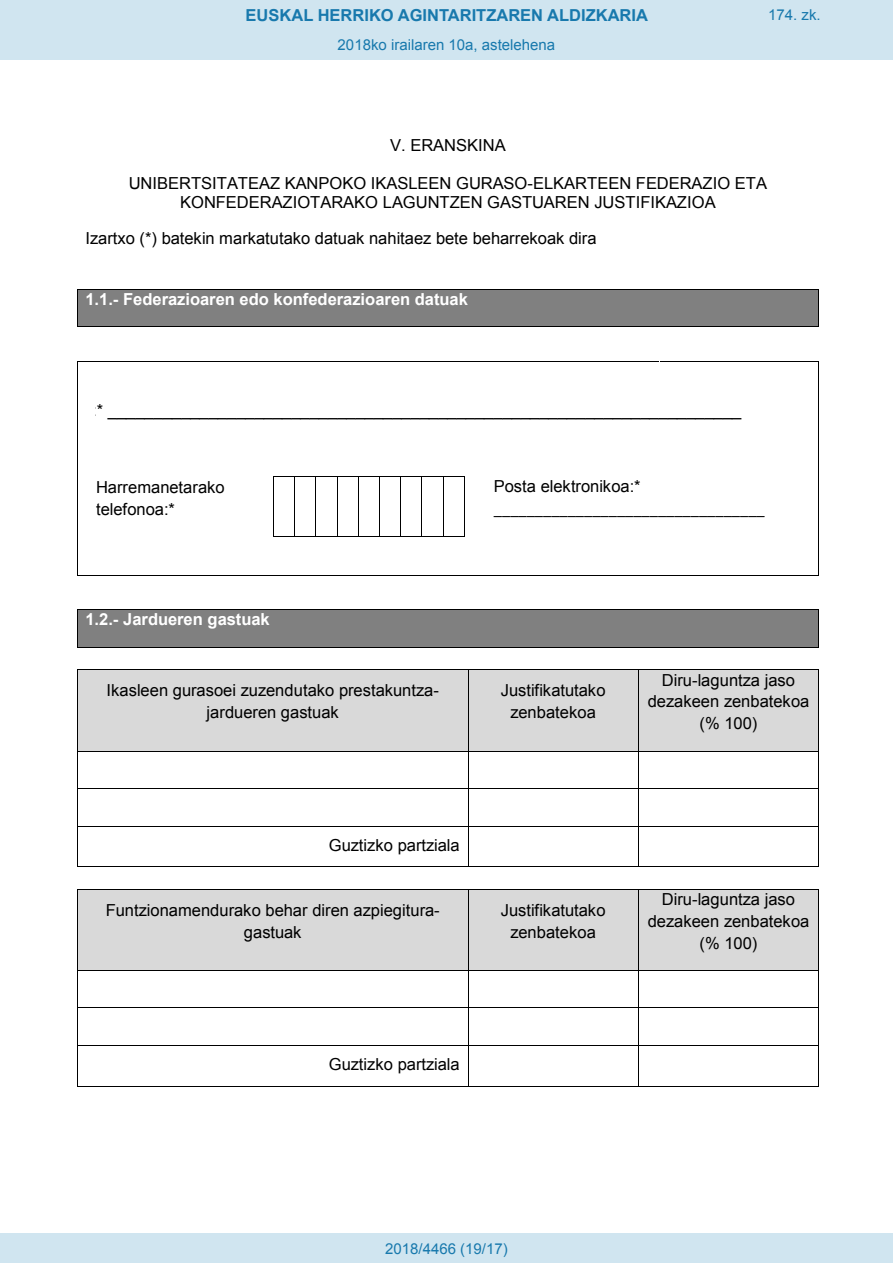
<style>
.page{position:relative;width:893px;height:1263px;background:#fff}
.page>*{position:absolute;margin:0;border:0;box-sizing:border-box;transform-origin:0 0}
.t1{font:16.5px/21.8px "Arial";color:#000;text-align:center}
.t2{font:700 16.5px "Arial";color:#fff}
.t3{font:16.5px/22.2px "Calibri";color:#000}
.t4{font:700 16.5px "Arial";color:#1879ad}
.Paginacion_Centro{font:15px "Arial";color:#1879ad}
.s1{font-family:"Arial"}
</style>
<div class="page">
<div style="left:85px;top:289px;width:725px;height:37px;background:#808080"></div>
<hr style="left:78px;top:289px;width:740px;height:1px;background:#000">
<hr style="left:77px;top:289px;width:1px;height:37px;background:#000">
<hr style="left:78px;top:326px;width:740px;height:1px;background:#000">
<hr style="left:818px;top:289px;width:1px;height:37px;background:#000">
<hr style="left:78px;top:361px;width:581px;height:1px;background:#000">
<hr style="left:660px;top:361px;width:158px;height:1px;background:#000">
<hr style="left:77px;top:361px;width:1px;height:39px;background:#000">
<hr style="left:818px;top:361px;width:1px;height:39px;background:#000">
<hr style="left:77px;top:400px;width:1px;height:38px;background:#000">
<hr style="left:818px;top:400px;width:1px;height:38px;background:#000">
<hr style="left:77px;top:438px;width:1px;height:39px;background:#000">
<hr style="left:818px;top:438px;width:1px;height:39px;background:#000">
<hr style="left:77px;top:477px;width:1px;height:59px;background:#000">
<hr style="left:273px;top:477px;width:1px;height:59px;background:#000">
<hr style="left:294px;top:477px;width:1px;height:59px;background:#000">
<hr style="left:315px;top:477px;width:1px;height:59px;background:#000">
<hr style="left:337px;top:477px;width:1px;height:59px;background:#000">
<hr style="left:358px;top:477px;width:1px;height:59px;background:#000">
<hr style="left:379px;top:477px;width:1px;height:59px;background:#000">
<hr style="left:400px;top:477px;width:1px;height:59px;background:#000">
<hr style="left:421px;top:477px;width:1px;height:59px;background:#000">
<hr style="left:443px;top:477px;width:1px;height:59px;background:#000">
<hr style="left:464px;top:477px;width:1px;height:59px;background:#000">
<hr style="left:818px;top:477px;width:1px;height:59px;background:#000">
<svg style="left:273px;top:536px;width:192px;height:1px"></svg>
<hr style="left:77px;top:537px;width:1px;height:38px;background:#000">
<svg style="left:77px;top:575px;width:18px;height:1px"></svg>
<hr style="left:95px;top:575px;width:391px;height:1px;background:#000">
<hr style="left:486px;top:575px;width:332px;height:1px;background:#000">
<hr style="left:818px;top:537px;width:1px;height:38px;background:#000">
<div style="left:78px;top:610px;width:740px;height:37px;background:#808080"></div>
<hr style="left:78px;top:609px;width:740px;height:1px;background:#000">
<hr style="left:77px;top:610px;width:1px;height:37px;background:#000">
<hr style="left:78px;top:647px;width:740px;height:1px;background:#000">
<hr style="left:818px;top:610px;width:1px;height:37px;background:#000">
<div style="left:78px;top:670px;width:390px;height:81px;background:#d9d9d9"></div>
<div style="left:468px;top:670px;width:170px;height:81px;background:#d9d9d9"></div>
<div style="left:638px;top:670px;width:180px;height:81px;background:#d9d9d9"></div>
<hr style="left:78px;top:670px;width:390px;height:1px;background:#000">
<hr style="left:468px;top:670px;width:170px;height:1px;background:#000">
<hr style="left:638px;top:670px;width:180px;height:1px;background:#000">
<hr style="left:77px;top:670px;width:1px;height:81px;background:#000">
<hr style="left:468px;top:670px;width:1px;height:81px;background:#000">
<hr style="left:638px;top:670px;width:1px;height:81px;background:#000">
<hr style="left:818px;top:670px;width:1px;height:81px;background:#000">
<hr style="left:78px;top:751px;width:390px;height:1px;background:#000">
<hr style="left:468px;top:751px;width:170px;height:1px;background:#000">
<hr style="left:638px;top:751px;width:180px;height:1px;background:#000">
<hr style="left:77px;top:751px;width:1px;height:37px;background:#000">
<hr style="left:468px;top:751px;width:1px;height:37px;background:#000">
<hr style="left:638px;top:751px;width:1px;height:37px;background:#000">
<hr style="left:818px;top:751px;width:1px;height:37px;background:#000">
<hr style="left:78px;top:788px;width:390px;height:1px;background:#000">
<hr style="left:468px;top:788px;width:170px;height:1px;background:#000">
<hr style="left:638px;top:788px;width:180px;height:1px;background:#000">
<hr style="left:77px;top:789px;width:1px;height:37px;background:#000">
<hr style="left:468px;top:789px;width:1px;height:37px;background:#000">
<hr style="left:638px;top:789px;width:1px;height:37px;background:#000">
<hr style="left:818px;top:789px;width:1px;height:37px;background:#000">
<hr style="left:78px;top:826px;width:390px;height:1px;background:#000">
<hr style="left:468px;top:826px;width:170px;height:1px;background:#000">
<hr style="left:638px;top:826px;width:180px;height:1px;background:#000">
<hr style="left:77px;top:826px;width:1px;height:40px;background:#000">
<hr style="left:78px;top:866px;width:390px;height:1px;background:#000">
<hr style="left:468px;top:826px;width:1px;height:40px;background:#000">
<hr style="left:468px;top:866px;width:170px;height:1px;background:#000">
<hr style="left:638px;top:826px;width:1px;height:40px;background:#000">
<hr style="left:638px;top:866px;width:180px;height:1px;background:#000">
<hr style="left:818px;top:826px;width:1px;height:40px;background:#000">
<div style="left:78px;top:889px;width:390px;height:81px;background:#d9d9d9"></div>
<div style="left:468px;top:889px;width:170px;height:81px;background:#d9d9d9"></div>
<div style="left:638px;top:889px;width:180px;height:81px;background:#d9d9d9"></div>
<hr style="left:78px;top:889px;width:390px;height:1px;background:#000">
<hr style="left:468px;top:889px;width:170px;height:1px;background:#000">
<hr style="left:638px;top:889px;width:180px;height:1px;background:#000">
<hr style="left:77px;top:889px;width:1px;height:81px;background:#000">
<hr style="left:468px;top:889px;width:1px;height:81px;background:#000">
<hr style="left:638px;top:889px;width:1px;height:81px;background:#000">
<hr style="left:818px;top:889px;width:1px;height:81px;background:#000">
<hr style="left:78px;top:970px;width:390px;height:1px;background:#000">
<hr style="left:468px;top:970px;width:170px;height:1px;background:#000">
<hr style="left:638px;top:970px;width:180px;height:1px;background:#000">
<hr style="left:77px;top:971px;width:1px;height:37px;background:#000">
<hr style="left:468px;top:971px;width:1px;height:37px;background:#000">
<hr style="left:638px;top:971px;width:1px;height:37px;background:#000">
<hr style="left:818px;top:971px;width:1px;height:37px;background:#000">
<hr style="left:78px;top:1008px;width:390px;height:1px;background:#000">
<hr style="left:468px;top:1008px;width:170px;height:1px;background:#000">
<hr style="left:638px;top:1008px;width:180px;height:1px;background:#000">
<hr style="left:77px;top:1008px;width:1px;height:37px;background:#000">
<hr style="left:468px;top:1008px;width:1px;height:37px;background:#000">
<hr style="left:638px;top:1008px;width:1px;height:37px;background:#000">
<hr style="left:818px;top:1008px;width:1px;height:37px;background:#000">
<hr style="left:78px;top:1045px;width:390px;height:1px;background:#000">
<hr style="left:468px;top:1045px;width:170px;height:1px;background:#000">
<hr style="left:638px;top:1045px;width:180px;height:1px;background:#000">
<hr style="left:77px;top:1046px;width:1px;height:40px;background:#000">
<hr style="left:78px;top:1086px;width:390px;height:1px;background:#000">
<hr style="left:468px;top:1046px;width:1px;height:40px;background:#000">
<hr style="left:468px;top:1086px;width:170px;height:1px;background:#000">
<hr style="left:638px;top:1046px;width:1px;height:40px;background:#000">
<hr style="left:638px;top:1086px;width:180px;height:1px;background:#000">
<hr style="left:818px;top:1046px;width:1px;height:40px;background:#000">
<div style="left:0;top:0;width:893px;height:60px;background:#d0e5f0"></div>
<div style="left:0;top:1233px;width:893px;height:30px;background:#d0e5f0"></div>
<p class="t4" style="left:246px;top:4px;width:404px">EUSKAL HERRIKO AGINTARITZAREN ALDIZKARIA</p>
<p class="Paginacion_Centro" style="left:768px;top:5px;width:54px">174. zk.</p>
<p class="Paginacion_Centro" style="left:338px;top:35px;width:219px">2018ko irailaren 10a, astelehena</p>
<p class="t1" style="left:390px;top:135px;width:117px">V. ERANSKINA</p>
<p class="t1" style="left:129px;top:174px;width:640px;line-height:18.9px">UNIBERTSITATEAZ KANPOKO IKASLEEN GURASO-ELKARTEEN FEDERAZIO ETA<br>KONFEDERAZIOTARAKO LAGUNTZEN GASTUAREN JUSTIFIKAZIOA</p>
<p class="t1" style="left:85px;top:227px;width:513px">Izartxo (*) batekin markatutako datuak nahitaez bete beharrekoak dira</p>
<p class="t2" style="left:85px;top:288px;width:384px">1.1.- Federazioaren edo konfederazioaren datuak</p>
<p class="t1" style="left:21px;top:400px;width:722px">Izen osoa:* _____________________________________________________________________</p>
<p class="t1" style="left:96px;top:476px;width:130px;text-align:left">Harremanetarako telefonoa:*</p>
<p class="t2" style="left:85px;top:608px;width:186px">1.2.- Jardueren gastuak</p>
<p class="t3" style="left:494px;top:476px;width:273px"><span class="s1">Posta elektronikoa:* </span>_________________________________</p>
<p class="t1" style="left:107px;top:680px;width:334px">Ikasleen gurasoei zuzendutako prestakuntza&shy;jardueren gastuak</p>
<p class="t1" style="left:501px;top:680px;width:106px">Justifikatutako zenbatekoa</p>
<p class="t1" style="left:648px;top:669px;width:163px">Diru-laguntza jaso dezakeen zenbatekoa (% 100)</p>
<p class="t1" style="left:329px;top:834px;width:133px">Guztizko partziala</p>
<p class="t1" style="left:106px;top:899px;width:336px">Funtzionamendurako behar diren azpiegitura&shy;gastuak</p>
<p class="t1" style="left:501px;top:899px;width:106px">Justifikatutako zenbatekoa</p>
<p class="t1" style="left:648px;top:888px;width:163px">Diru-laguntza jaso dezakeen zenbatekoa (% 100)</p>
<p class="t1" style="left:329px;top:1054px;width:133px">Guztizko partziala</p>
<p class="Paginacion_Centro" style="left:385px;top:1238px;width:124px">2018/4466 (19/17)</p>
</div>
